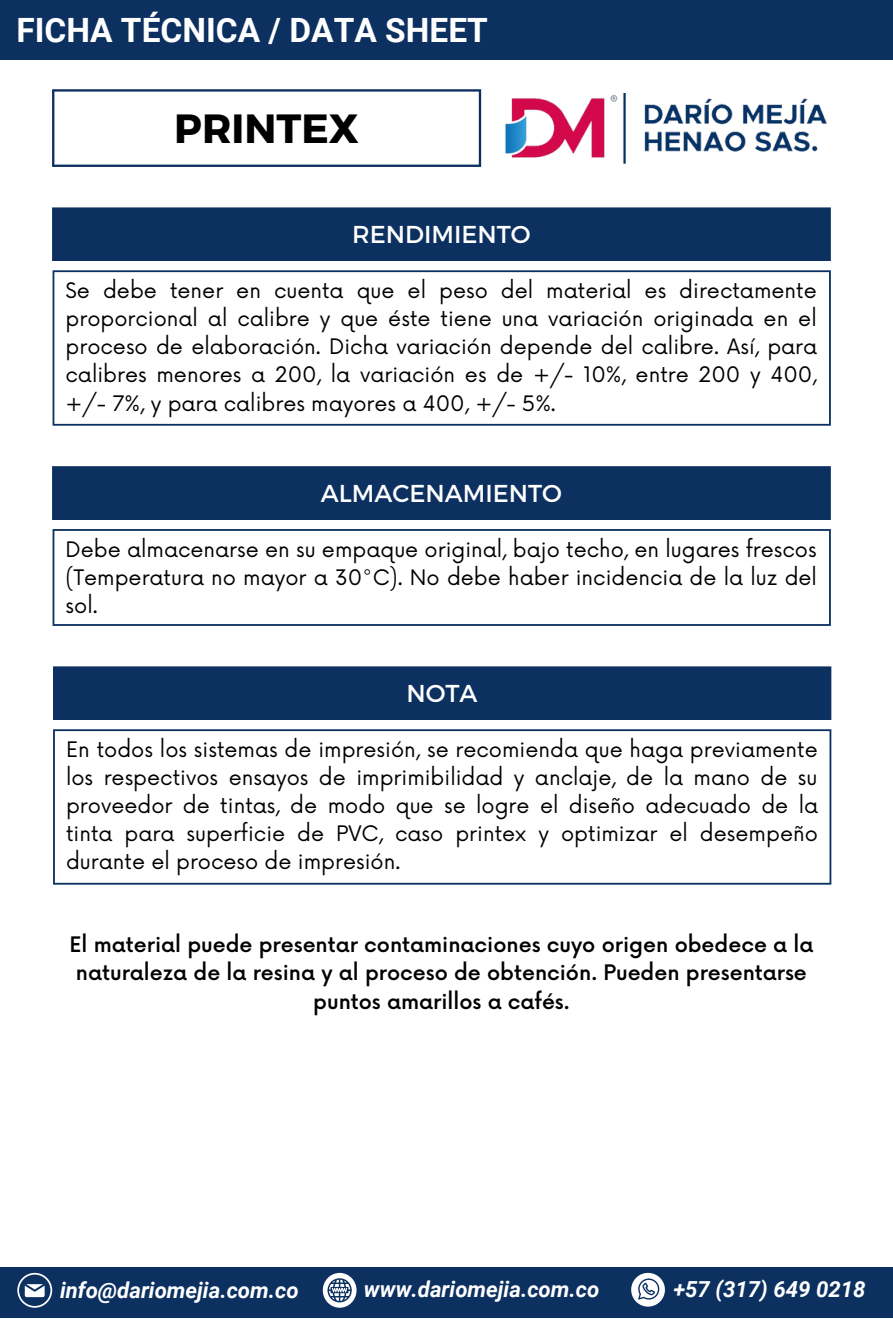
<style>
.page{position:relative;width:893px;height:1319px;background:#fff}
.page>*{position:absolute;margin:0;border:0;box-sizing:border-box;transform-origin:0 0}
.t1{font:700 40.8px "Montserrat";color:#000}
.t2{font:700 33.45px "Roboto";color:#fff}
.t3{font:24.45px "Montserrat";color:#fff}
.t4{font:italic 700 22.05px "Roboto";color:#fff}
.t5{font:20.85px/28px "Now";color:#000;text-align:justify}
.t6{font:500 20.85px/28px "Now";color:#000;text-align:center}
</style>
<div class="page">
<svg style="left:52px;top:89px;width:429px;height:78px"></svg>
<div style="left:0;top:0;width:892px;height:60px;background:#0c3060"></div>
<div style="left:0;top:1267px;width:892px;height:50px;background:#0c3060"></div>
<svg style="left:631px;top:1272px;width:34px;height:34px"></svg>
<svg style="left:323px;top:1272px;width:33px;height:35px"></svg>
<svg style="left:17px;top:1272px;width:35px;height:35px"></svg>
<img style="left:505px;top:94px;width:321px;height:70px">
<div style="left:52px;top:207px;width:778px;height:54px;background:#0c3060"></div>
<svg style="left:53px;top:270px;width:777px;height:156px"></svg>
<div style="left:53px;top:666px;width:778px;height:54px;background:#0c3060"></div>
<svg style="left:53px;top:729px;width:778px;height:155px"></svg>
<div style="left:52px;top:466px;width:778px;height:54px;background:#0c3060"></div>
<svg style="left:53px;top:529px;width:777px;height:97px"></svg>
<h2 class="t2" style="left:16px;top:11px;width:473px">FICHA TÉCNICA / DATA SHEET</h2>
<h1 class="t1" style="left:174px;top:102px;width:186px">PRINTEX</h1>
<p class="t3" style="left:352px;top:219px;width:180px">RENDIMIENTO</p>
<p class="t5" style="left:66px;top:277px;width:753px">Se debe tener en cuenta que el peso del material es directamente proporcional al calibre y que éste tiene una variación originada en el proceso de elaboración. Dicha variación depende del calibre. Así, para calibres menores a 200, la variación es de +/- 10%, entre 200 y 400, +/- 7%, y para calibres mayores a 400, +/- 5%.</p>
<p class="t3" style="left:321px;top:477px;width:243px">ALMACENAMIENTO</p>
<p class="t5" style="left:66px;top:536px;width:753px">Debe almacenarse en su empaque original, bajo techo, en lugares frescos (Temperatura no mayor a 30°C). No debe haber incidencia de la luz del sol.</p>
<p class="t3" style="left:406px;top:678px;width:73px">NOTA</p>
<p class="t5" style="left:66px;top:736px;width:753px">En todos los sistemas de impresión, se recomienda que haga previamente los respectivos ensayos de imprimibilidad y anclaje, de la mano de su proveedor de tintas, de modo que se logre el diseño adecuado de la tinta para superficie de PVC, caso printex y optimizar el desempeño durante el proceso de impresión.</p>
<p class="t6" style="left:69px;top:932px;width:745px">El material puede presentar contaminaciones cuyo origen obedece a la naturaleza de la resina y al proceso de obtención. Pueden presentarse puntos amarillos a cafés.</p>
<p class="t4" style="left:60px;top:1277px;width:240px">info@dariomejia.com.co</p>
<p class="t4" style="left:364px;top:1276px;width:237px">www.dariomejia.com.co</p>
<p class="t4" style="left:673px;top:1276px;width:194px">+57 (317) 649 0218</p>
</div>
